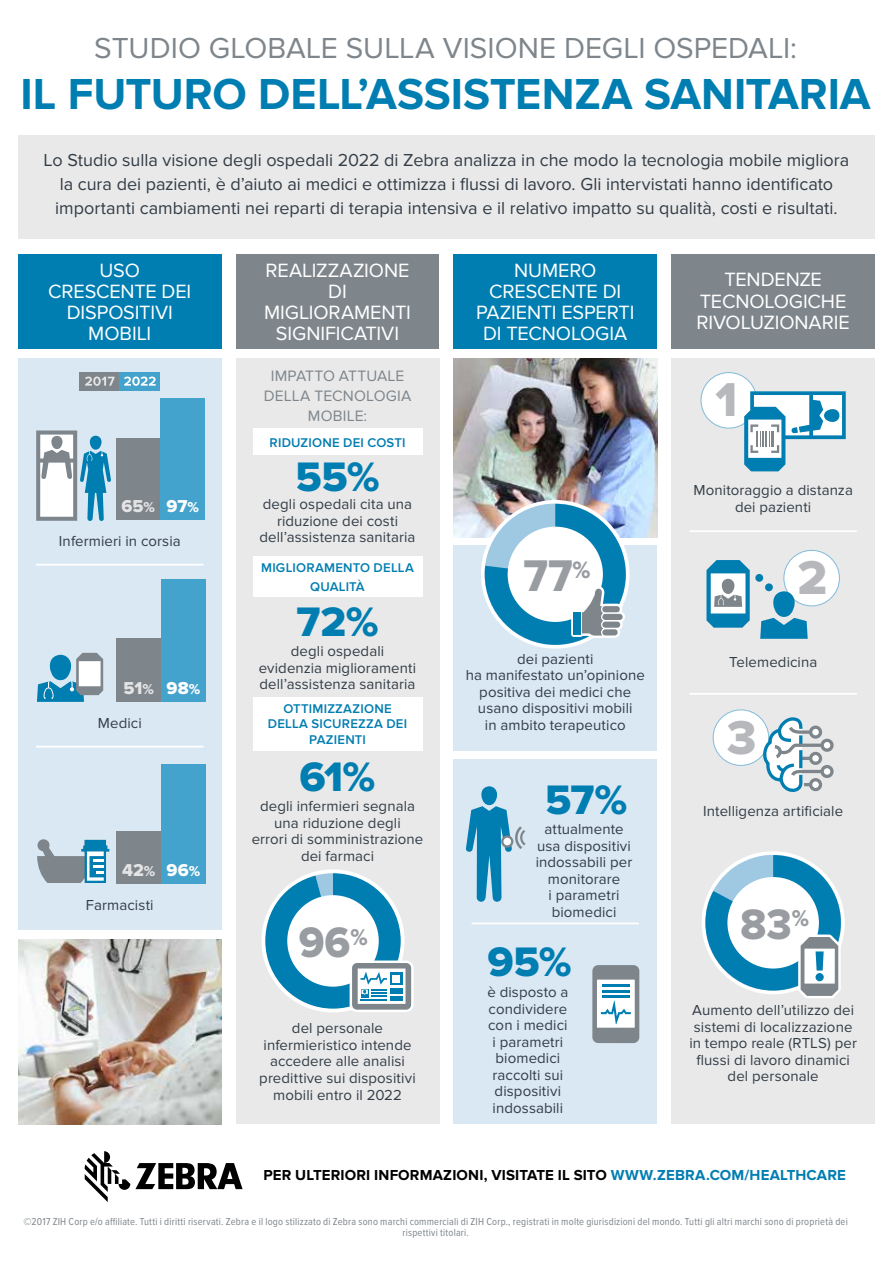
<style>
.page{position:relative;width:893px;height:1263px;background:#fff}
.page>*{position:absolute;margin:0;border:0;box-sizing:border-box;transform-origin:0 0}
.t1{font:49.2px "Proxima Nova Extrabld";color:#b6b8bc}
.t2{font:45.9px "Proxima Nova Extrabld";color:#999da2;scale:.95 1}
.t3{font:700 45px "Proxima Nova";letter-spacing:-.005em;color:#007db1}
.t4{font:44.1px "Proxima Nova Extrabld";color:#999da2;scale:.95 1}
.t5{font:42.6px "Proxima Nova Extrabld";letter-spacing:-.005em;color:#007db1}
.t6{font:30px "Proxima Nova";color:#7e868c}
.t7{font:19.95px/21.1px "Proxima Nova";letter-spacing:-.005em;color:#fff;text-align:center}
.t8{font:18px/24px "Proxima Nova";color:#333d47;text-align:center}
.t9{font:17.85px "Proxima Nova Extrabld";color:#e5e4e5}
.t10{font:15.6px/19.6px "Proxima Nova";letter-spacing:.01em;color:#7e868c;text-align:center}
.t11{font:15px/16.5px "Proxima Nova";letter-spacing:.005em;color:#333d47;text-align:center}
.t12{font:700 15px "Proxima Nova";letter-spacing:.01em;color:#000}
.t13{font:600 13.2px/15.6px "Proxima Nova";letter-spacing:.015em;color:#007db1;text-align:center}
.t14{font:10.5px/10.5px "Proxima Nova Cond";letter-spacing:.02em;color:#7e868c;text-align:center}
.s1{font-size:14.85px}
.s2{color:#fff}
.s3{font-size:14.85px;color:#fff}
.s4{color:#007db1}
</style>
<div class="page">
<div style="left:671px;top:358px;width:204px;height:766px;background:#e9e9e9"></div>
<div style="left:236px;top:358px;width:203px;height:766px;background:#e9e9e9"></div>
<div style="left:261px;top:869px;width:144px;height:143px;border:8px solid #fff;border-radius:50%"></div>
<img style="left:18px;top:940px;width:204px;height:184px">
<div style="left:18px;top:358px;width:204px;height:572px;background:#dae8f3"></div>
<svg style="left:36px;top:430px;width:75px;height:91px"></svg>
<svg style="left:37px;top:653px;width:66px;height:49px"></svg>
<div style="left:79px;top:661px;width:22px;height:25px;background:#fff"></div>
<div style="left:80px;top:372px;width:40px;height:18px;background:#7e868c"></div>
<div style="left:120px;top:372px;width:40px;height:18px;background:#44a3cc"></div>
<svg style="left:85px;top:376px;width:30px;height:10px"></svg>
<svg style="left:124px;top:376px;width:32px;height:10px"></svg>
<hr style="left:36px;top:564px;width:167px;height:1px;background:#fff">
<hr style="left:36px;top:746px;width:167px;height:1px;background:#fff">
<svg style="left:37px;top:839px;width:72px;height:44px"></svg>
<div style="left:18px;top:254px;width:204px;height:95px;background:#007db1"></div>
<img style="left:453px;top:358px;width:204px;height:179px">
<div style="left:453px;top:545px;width:204px;height:206px;background:#dae8f3"></div>
<div style="left:453px;top:254px;width:204px;height:95px;background:#007db1"></div>
<svg style="left:485px;top:504px;width:144px;height:141px;background:#a1c8db"></svg>
<div style="left:574px;top:612px;width:7px;height:22px;background:#007db1"></div>
<div style="left:453px;top:759px;width:204px;height:365px;background:#dae8f3"></div>
<hr style="left:472px;top:922px;width:167px;height:2px;background:#fff">
<svg style="left:466px;top:786px;width:60px;height:116px"></svg>
<svg style="left:502px;top:836px;width:10px;height:10px"></svg>
<div style="left:501px;top:835px;width:12px;height:13px;border:2px solid #7e868c;border-radius:50%"></div>
<div style="left:592px;top:965px;width:47px;height:78px;background:#7e868c;border-radius:6px"></div>
<div style="left:597px;top:979px;width:38px;height:49px;background:#fff"></div>
<hr style="left:602px;top:995px;width:27px;height:3px;background:#007db1">
<hr style="left:602px;top:990px;width:27px;height:2px;background:#007db1">
<hr style="left:602px;top:984px;width:27px;height:3px;background:#007db1">
<svg style="left:601px;top:1001px;width:30px;height:23px"></svg>
<div style="left:671px;top:254px;width:204px;height:95px;background:#7e868c"></div>
<div style="left:784px;top:550px;width:55px;height:56px;background:#fff;border-radius:50%"></div>
<div style="left:783px;top:550px;width:57px;height:56px;border:1px solid #82bbda;border-radius:50%"></div>
<svg style="left:706px;top:560px;width:44px;height:68px;background:#75b0c8"></svg>
<svg style="left:760px;top:591px;width:48px;height:48px"></svg>
<div style="left:755px;top:574px;width:8px;height:8px;background:#007db1;border-radius:50%"></div>
<div style="left:765px;top:583px;width:8px;height:8px;background:#007db1;border-radius:50%"></div>
<div style="left:713px;top:710px;width:56px;height:55px;background:#fff;border-radius:50%"></div>
<div style="left:713px;top:709px;width:56px;height:57px;border:1px solid #82bbda;border-radius:50%"></div>
<div style="left:823px;top:741px;width:8px;height:8px;background:#fff;border-radius:50%"></div>
<div style="left:824px;top:767px;width:7px;height:8px;background:#fff;border-radius:50%"></div>
<div style="left:820px;top:739px;width:14px;height:13px;border:3px solid #7e868c;border-radius:50%"></div>
<div style="left:820px;top:765px;width:14px;height:13px;border:3px solid #7e868c;border-radius:50%"></div>
<svg style="left:762px;top:717px;width:63px;height:75px"></svg>
<div style="left:701px;top:373px;width:56px;height:55px;background:#fff;border-radius:50%"></div>
<div style="left:701px;top:372px;width:56px;height:56px;border:1px solid #82bbda;border-radius:50%"></div>
<svg style="left:744px;top:391px;width:102px;height:80px"></svg>
<svg style="left:705px;top:855px;width:140px;height:143px"></svg>
<div style="left:815px;top:973px;width:9px;height:8px;background:#007db1;border-radius:50%"></div>
<hr style="left:689px;top:530px;width:168px;height:2px;background:#fff">
<hr style="left:689px;top:693px;width:168px;height:2px;background:#fff">
<div style="left:236px;top:254px;width:203px;height:95px;background:#7e868c"></div>
<div style="left:253px;top:428px;width:169px;height:27px;background:#fff"></div>
<div style="left:253px;top:557px;width:169px;height:40px;background:#fff"></div>
<div style="left:253px;top:697px;width:169px;height:53px;background:#fff"></div>
<div style="left:350px;top:960px;width:64px;height:52px;border:5px solid #fff;border-radius:5px"></div>
<div style="left:352px;top:963px;width:59px;height:47px;background:#7e868c;border-radius:5px"></div>
<svg style="left:402px;top:968px;width:3px;height:36px"></svg>
<svg style="left:265px;top:873px;width:137px;height:135px"></svg>
<div style="left:392px;top:974px;width:8px;height:8px;background:#fff"></div>
<div style="left:18px;top:135px;width:857px;height:103px;background:#e9e9e9"></div>
<svg style="left:85px;top:1151px;width:158px;height:51px"></svg>
<div style="left:116px;top:439px;width:44px;height:81px;background:#7e868c"></div>
<div style="left:160px;top:399px;width:45px;height:121px;background:#44a3cc"></div>
<div style="left:116px;top:638px;width:45px;height:64px;background:#7e868c"></div>
<div style="left:161px;top:579px;width:45px;height:123px;background:#44a3cc"></div>
<div style="left:116px;top:831px;width:45px;height:53px;background:#7e868c"></div>
<div style="left:161px;top:764px;width:45px;height:120px;background:#44a3cc"></div>
<h3 class="t6" style="left:94px;top:30px;width:704px">STUDIO GLOBALE SULLA VISIONE DEGLI OSPEDALI:</h3>
<h3 class="t3" style="left:20px;top:68px;width:852px">IL FUTURO DELL’ASSISTENZA SANITARIA</h3>
<p class="t8" style="left:44px;top:148px;width:807px">Lo Studio sulla visione degli ospedali 2022 di Zebra analizza in che modo la tecnologia mobile migliora la cura dei pazienti, è d’aiuto ai medici e ottimizza i flussi di lavoro. Gli intervistati hanno identificato importanti cambiamenti nei reparti di terapia intensiva e il relativo impatto su qualità, costi e risultati.</p>
<h3 class="t7" style="left:48px;top:260px;width:145px">USO<br>CRESCENTE DEI<br>DISPOSITIVI<br>MOBILI</h3>
<h3 class="t7" style="left:476px;top:260px;width:160px">NUMERO<br>CRESCENTE DI<br>PAZIENTI ESPERTI<br>DI TECNOLOGIA</h3>
<h3 class="t7" style="left:264px;top:260px;width:148px">REALIZZAZIONE<br>DI<br>MIGLIORAMENTI<br>SIGNIFICATIVI</h3>
<p class="t10" style="left:264px;top:367px;width:149px">IMPATTO ATTUALE<br>DELLA TECNOLOGIA<br>MOBILE:</p>
<p class="t9" style="left:121px;top:496px;width:79px">65<span class="s1">%</span> <span class="s2">97</span><span class="s3">%</span></p>
<p class="t11" style="left:59px;top:533px;width:123px">Infermieri in corsia</p>
<p class="t9" style="left:123px;top:678px;width:78px">51<span class="s1">%</span> <span class="s2">98</span><span class="s3">%</span></p>
<p class="t11" style="left:98px;top:715px;width:45px">Medici</p>
<p class="t9" style="left:122px;top:860px;width:80px">42<span class="s1">%</span> <span class="s2">96</span><span class="s3">%</span></p>
<p class="t11" style="left:86px;top:897px;width:69px">Farmacisti</p>
<p class="t13" style="left:270px;top:435px;width:137px">RIDUZIONE DEI COSTI</p>
<h3 class="t5" style="left:295px;top:453px;width:86px">55%</h3>
<p class="t11" style="left:260px;top:496px;width:158px">degli ospedali cita una riduzione dei costi dell’assistenza sanitaria</p>
<p class="t13" style="left:261px;top:559px;width:154px;line-height:18.5px">MIGLIORAMENTO DELLA<br>QUALITÀ</p>
<h3 class="t5" style="left:296px;top:597px;width:84px">72%</h3>
<p class="t11" style="left:259px;top:643px;width:159px">degli ospedali evidenzia miglioramenti dell’assistenza sanitaria</p>
<p class="t13" style="left:268px;top:701px;width:141px">OTTIMIZZAZIONE<br>DELLA SICUREZZA DEI<br>PAZIENTI</p>
<h3 class="t5" style="left:300px;top:752px;width:77px">61%</h3>
<p class="t11" style="left:252px;top:798px;width:173px">degli infermieri segnala una riduzione degli<br>errori di somministrazione dei farmaci</p>
<h3 class="t4" style="left:299px;top:917px;width:74px">96<sup>%</sup></h3>
<p class="t11" style="left:259px;top:1020px;width:158px">del personale infermieristico intende accedere alle analisi predittive sui dispositivi mobili entro il 2022</p>
<h2 class="t2" style="left:524px;top:549px;width:72px">77<sup>%</sup></h2>
<p class="t11" style="left:466px;top:650px;width:181px">dei pazienti<br>ha manifestato un’opinione positiva dei medici che usano dispositivi mobili<br>in ambito terapeutico</p>
<h3 class="t5" style="left:545px;top:775px;width:84px">57%</h3>
<p class="t11" style="left:536px;top:821px;width:98px">attualmente usa dispositivi indossabili per monitorare<br>i parametri biomedici</p>
<h3 class="t5" style="left:487px;top:937px;width:86px">95%</h3>
<p class="t11" style="left:487px;top:984px;width:83px">è disposto a condividere con i medici i parametri biomedici raccolti sui dispositivi indossabili</p>
<h3 class="t7" style="left:696px;top:269px;width:155px">TENDENZE<br>TECNOLOGICHE<br>RIVOLUZIONARIE</h3>
<h1 class="t1" style="left:715px;top:372px;width:24px">1</h1>
<p class="t11" style="left:693px;top:482px;width:161px">Monitoraggio a distanza dei pazienti</p>
<h1 class="t1" style="left:797px;top:549px;width:31px">2</h1>
<p class="t11" style="left:729px;top:654px;width:90px">Telemedicina</p>
<h1 class="t1" style="left:727px;top:709px;width:31px">3</h1>
<p class="t11" style="left:703px;top:803px;width:142px">Intelligenza artificiale</p>
<h3 class="t4" style="left:741px;top:899px;width:74px">83<sup>%</sup></h3>
<p class="t11" style="left:689px;top:1002px;width:169px">Aumento dell’utilizzo dei sistemi di localizzazione in tempo reale (RTLS) per flussi di lavoro dinamici del personale</p>
<p class="t12" style="left:263px;top:1167px;width:584px">PER ULTERIORI INFORMAZIONI, VISITATE IL SITO <span class="s4">WWW.ZEBRA.COM/HEALTHCARE</span></p>
<p class="t14" style="left:24px;top:1217px;width:826px">©2017 ZIH Corp e/o affiliate. Tutti i diritti riservati. Zebra e il logo stilizzato di Zebra sono marchi commerciali di ZIH Corp., registrati in molte giurisdizioni del mondo. Tutti gli altri marchi sono di proprietà dei rispettivi titolari.</p>
</div>
